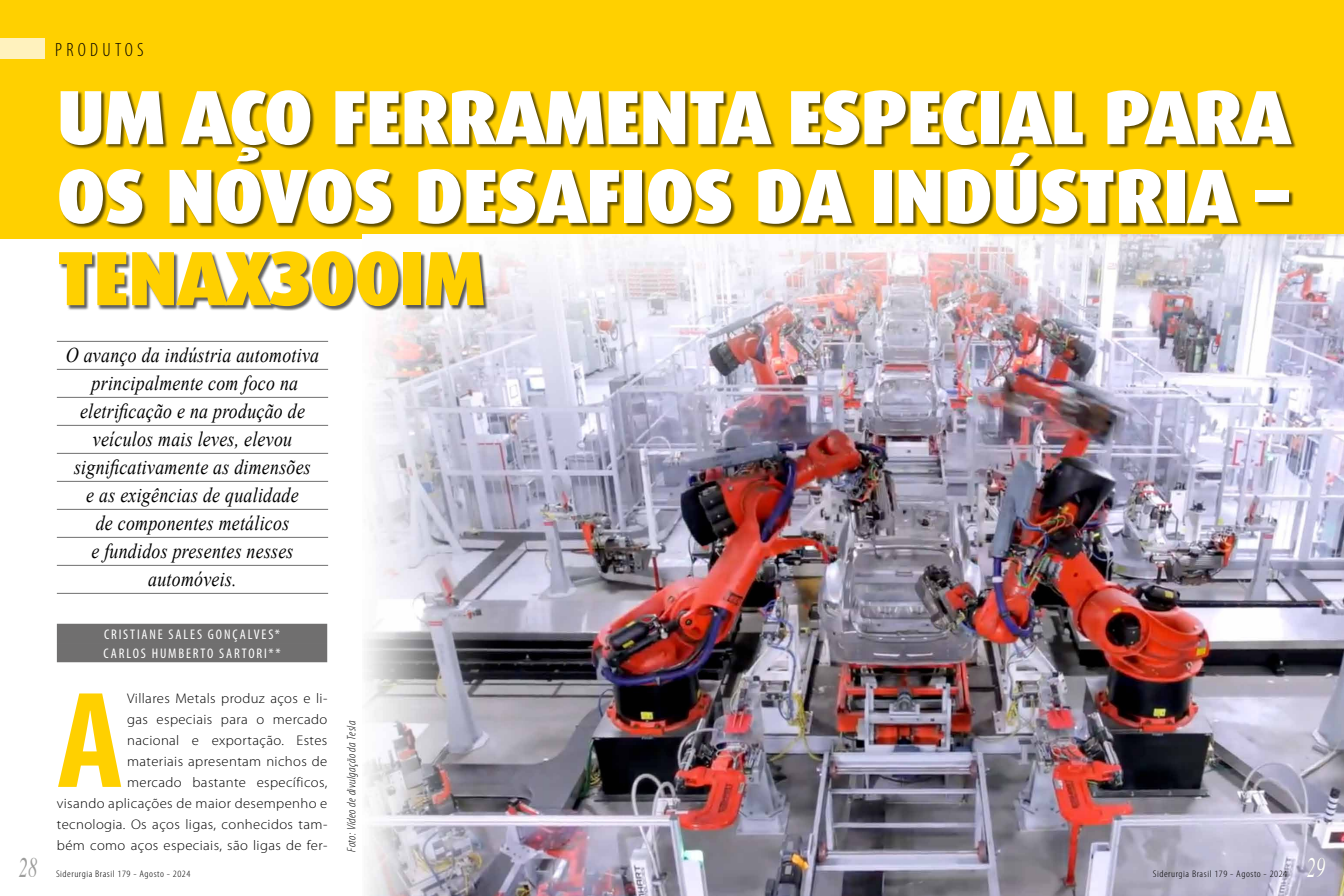
<style>
.page{position:relative;width:1344px;height:896px;background:#fff}
.page>*{position:absolute;margin:0;border:0;box-sizing:border-box;transform-origin:0 0}
.t1{font:700 condensed 138.6px "Myriad Pro";color:#ffd000;scale:1.05 1}
.t2{font:900 77px/78.8px "Dax Pro";letter-spacing:-.015em;color:#fff}
.t3{font:900 77px "Dax Pro";letter-spacing:-.015em;color:#ffd000}
.t4{font:italic 28px "Times";color:#9d9d9c;scale:.65 1}
.t5{font:italic 28px "Times";color:#fff;scale:.65 1}
.t6{font:italic 21px/28px "Times New Roman";letter-spacing:.015em;color:#000;text-align:center;scale:.85 1}
.t7{font:300 condensed 19.25px "Myriad Pro";letter-spacing:.22em;color:#000}
.t8{font:300 14px/21px "Myriad Pro";letter-spacing:.025em;color:#000;text-align:right;scale:1.05 1}
.t9{font:condensed 14px/19.2px "Myriad Pro";letter-spacing:.13em;color:#fff}
.t10{font:italic 300 condensed 12.25px "Myriad Pro";letter-spacing:.025em;color:#000;scale:1.05 1}
.t11{font:300 condensed 9.62px "Myriad Pro";letter-spacing:.05em;color:#000;scale:1.15 1}
</style>
<div class="page">
<div style="left:0;top:0;width:1344px;height:238px;background:#ffd000"></div>
<img style="left:365px;top:235px;width:979px;height:661px">
<div style="left:0;top:38px;width:45px;height:21px;background:#fff2be"></div>
<div style="left:59px;top:90px;width:1238px;height:221px;background:#000;opacity:.63"></div>
<div style="left:57px;top:624px;width:270px;height:19px;background:#706f6f"></div>
<div style="left:57px;top:643px;width:270px;height:19px;background:#706f6f"></div>
<hr style="left:57px;top:341px;width:271px;height:1px;background:#706f6f">
<hr style="left:57px;top:369px;width:271px;height:1px;background:#706f6f">
<hr style="left:57px;top:397px;width:271px;height:1px;background:#706f6f">
<hr style="left:57px;top:425px;width:271px;height:1px;background:#706f6f">
<hr style="left:57px;top:453px;width:271px;height:1px;background:#706f6f">
<hr style="left:57px;top:481px;width:271px;height:1px;background:#706f6f">
<hr style="left:57px;top:509px;width:271px;height:1px;background:#706f6f">
<hr style="left:57px;top:537px;width:271px;height:1px;background:#706f6f">
<hr style="left:57px;top:565px;width:271px;height:1px;background:#706f6f">
<hr style="left:57px;top:593px;width:271px;height:1px;background:#706f6f">
<h3 class="t4" style="left:19px;top:844px;width:29px">28</h3>
<h3 class="t7" style="left:55px;top:39px;width:90px">PRODUTOS</h3>
<h2 class="t2" style="left:57px;top:79px;width:1236px">UM AÇO FERRAMENTA ESPECIAL PARA<br>OS NOVOS DESAFIOS DA INDÚSTRIA –</h2>
<h2 class="t3" style="left:57px;top:228px;width:430px">TENAX300IM</h2>
<p class="t6" style="left:66px;top:340px;width:299px">O avanço da indústria automotiva principalmente com foco na eletrificação e na produção de veículos mais leves, elevou significativamente as dimensões<br>e as exigências de qualidade<br>de componentes metálicos<br>e fundidos presentes nesses automóveis.</p>
<p class="t9" style="left:104px;top:625px;width:179px">CRISTIANE SALES GONÇALVES*<br>CARLOS HUMBERTO SARTORI**</p>
<p class="t8" style="left:57px;top:688px;width:259px">Villares Metals produz aços e li-<br>gas especiais para o mercado<br>nacional e exportação. Estes<br>materiais apresentam nichos de<br>mercado bastante específicos,<br>visando aplicações de maior desempenho e tecnologia. Os aços ligas, conhecidos tam&shy;bém como aços especiais, são ligas de fer-</p>
<h1 class="t1" style="left:57px;top:664px;width:65px">A</h1>
<p class="t11" style="left:56px;top:869px;width:118px">Siderurgia Brasil 179 - Agosto - 2024</p>
<p class="t10" style="left:345px;top:852px;width:126px;rotate:-90deg">Foto: Vídeo de divulgação da Tesla</p>
<p class="t11" style="left:1153px;top:869px;width:118px">Siderurgia Brasil 179 - Agosto - 2024</p>
<h3 class="t5" style="left:1307px;top:844px;width:30px">29</h3>
</div>
